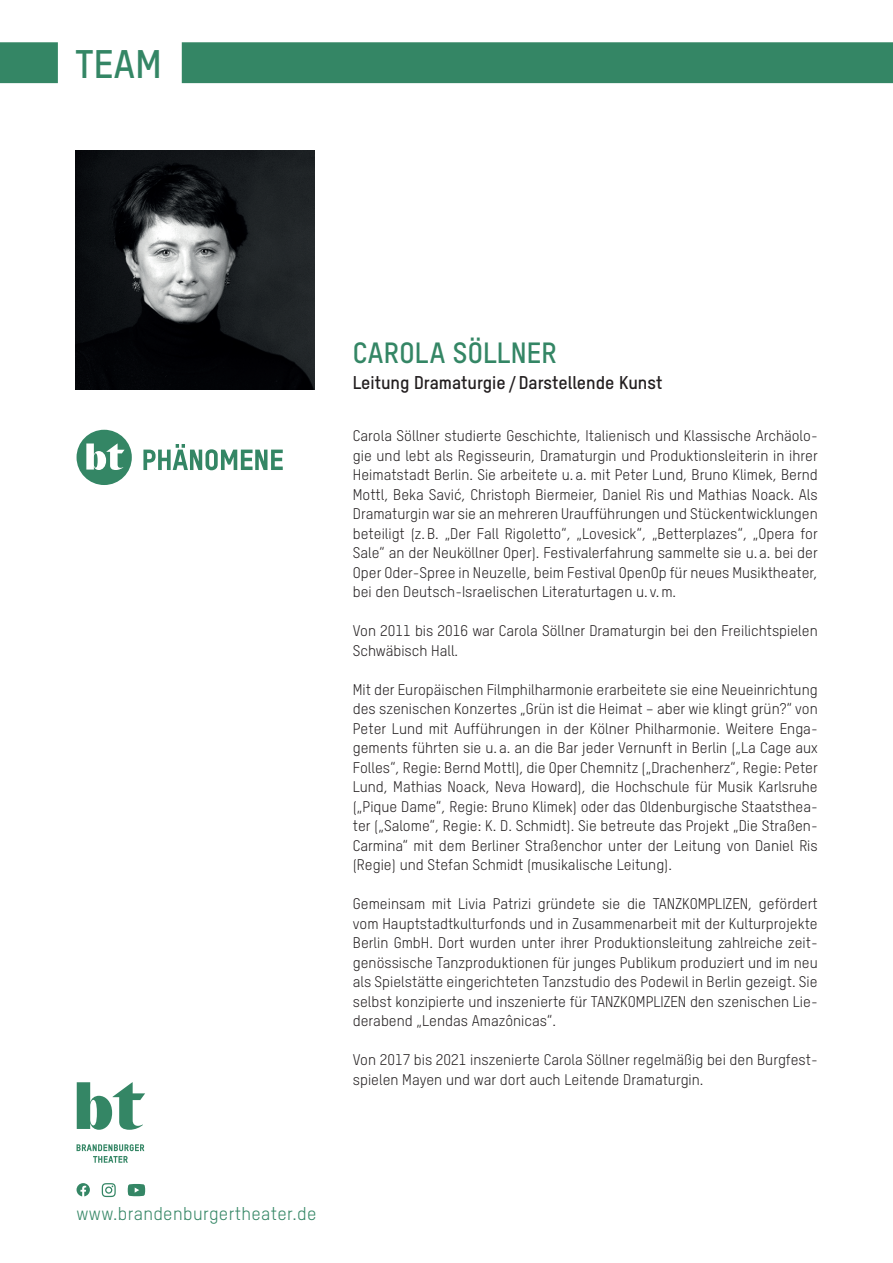
<style>
.page{position:relative;width:893px;height:1263px;background:#fff}
.page>*{position:absolute;margin:0;border:0;box-sizing:border-box;transform-origin:0 0}
.t1{font:38.85px "T Star Pro Bold";color:#348665}
.t2{font:28.5px "T Star Pro Bold";letter-spacing:.01em;color:#348665}
.t3{font:18px "T Star Pro Bold";color:#231f20}
.t4{font:18px "T Star Pro Regular";letter-spacing:.02em;color:#348665}
.t5{font:15px/19.5px "T Star Pro Regular";color:#231f20;text-align:justify}
</style>
<div class="page">
<div style="left:0;top:42px;width:58px;height:41px;background:#348665"></div>
<div style="left:182px;top:42px;width:711px;height:41px;background:#348665"></div>
<svg style="left:77px;top:1082px;width:68px;height:48px"></svg>
<svg style="left:77px;top:1144px;width:67px;height:19px"></svg>
<svg style="left:102px;top:1183px;width:14px;height:14px"></svg>
<svg style="left:77px;top:1183px;width:13px;height:13px"></svg>
<svg style="left:128px;top:1184px;width:17px;height:12px"></svg>
<svg style="left:77px;top:430px;width:55px;height:55px"></svg>
<svg style="left:143px;top:444px;width:140px;height:26px"></svg>
<img style="left:76px;top:150px;width:239px;height:239px">
<h1 class="t1" style="left:75px;top:35px;width:88px">TEAM</h1>
<h2 class="t2" style="left:353px;top:332px;width:205px">CAROLA SÖLLNER</h2>
<p class="t3" style="left:353px;top:370px;width:311px">Leitung Dramaturgie/Darstellende Kunst</p>
<p class="t5" style="left:353px;top:425px;width:466px">Carola Söllner studierte Geschichte, Italienisch und Klassische Archäolo&shy;gie und lebt als Regisseurin, Dramaturgin und Produktionsleiterin in ihrer Heimatstadt Berlin. Sie arbeitete u.a. mit Peter Lund, Bruno Klimek, Bernd Mottl, Beka Savić, Christoph Biermeier, Daniel Ris und Mathias Noack. Als Dramaturgin war sie an mehreren Uraufführungen und Stückentwicklungen beteiligt (z.B. „Der Fall Rigoletto“, „Lovesick“, „Betterplazes“, „Opera for Sale“ an der Neuköllner Oper). Festivalerfahrung sammelte sie u.a. bei der Oper Oder-Spree in Neuzelle, beim Festival OpenOp für neues Musiktheater, bei den Deutsch-Israelischen Literaturtagen u. v.m.</p>
<p class="t5" style="left:353px;top:620px;width:466px">Von 2011 bis 2016 war Carola Söllner Dramaturgin bei den Freilichtspielen<br>Schwäbisch Hall.</p>
<p class="t5" style="left:353px;top:679px;width:466px">Mit der Europäischen Filmphilharmonie erarbeitete sie eine Neueinrichtung des szenischen Konzertes „Grün ist die Heimat – aber wie klingt grün?“ von Peter Lund mit Aufführungen in der Kölner Philharmonie. Weitere Enga&shy;gements führten sie u.a. an die Bar jeder Vernunft in Berlin („La Cage aux Folles“, Regie: Bernd Mottl), die Oper Chemnitz („Drachenherz“, Regie: Peter Lund, Mathias Noack, Neva Howard), die Hochschule für Musik Karlsruhe („Pique Dame“, Regie: Bruno Klimek) oder das Oldenburgische Staatsthea&shy;ter („Salome“, Regie: K. D. Schmidt). Sie betreute das Projekt „Die Straßen-Carmina“ mit dem Berliner Straßenchor unter der Leitung von Daniel Ris (Regie) und Stefan Schmidt (musikalische Leitung).</p>
<p class="t5" style="left:353px;top:893px;width:466px">Gemeinsam mit Livia Patrizi gründete sie die TANZKOMPLIZEN, gefördert vom Hauptstadtkulturfonds und in Zusammenarbeit mit der Kulturprojekte Berlin GmbH. Dort wurden unter ihrer Produktionsleitung zahlreiche zeit&shy;genössische Tanzproduktionen für junges Publikum produziert und im neu als Spielstätte eingerichteten Tanzstudio des Podewil in Berlin gezeigt. Sie selbst konzipierte und inszenierte für TANZKOMPLIZEN den szenischen Lie&shy;derabend „Lendas Amazônicas“.</p>
<p class="t5" style="left:353px;top:1049px;width:466px">Von 2017 bis 2021 inszenierte Carola Söllner regelmäßig bei den Burgfest&shy;spielen Mayen und war dort auch Leitende Dramaturgin.</p>
<p class="t4" style="left:77px;top:1201px;width:241px">www.brandenburgertheater.de</p>
</div>
